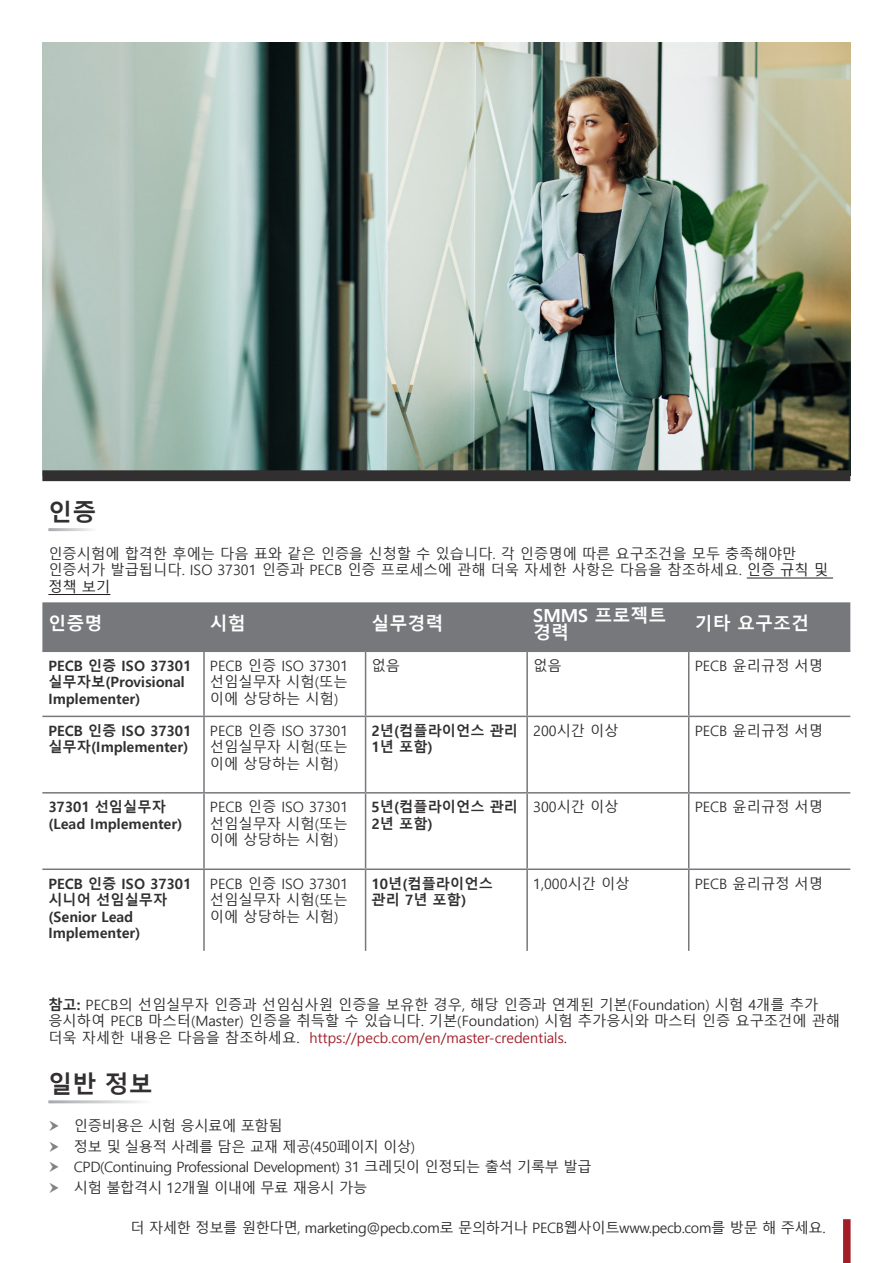
<style>
.page{position:relative;width:893px;height:1263px;background:#fff}
.page>*{position:absolute;margin:0;border:0;box-sizing:border-box;transform-origin:0 0}
.t1{font:700 24px "Malgun Gothic";color:#312f30}
.t2{font:700 18px/16.5px "Malgun Gothic";color:#fff}
.Bullet_Points{font:14.25px/16.5px "Malgun Gothic";color:#312f30;text-align:justify}
.t3{font:700 14.25px/16.5px "Malgun Gothic";color:#312f30}
.Bullet_Points-2{font:14.25px "Malgun Gothic";letter-spacing:-.025em;color:#312f30}
.s1{color:#231f20}
.s2{font-weight:700}
.s3{color:#a11e29}
</style>
<div class="page">
<img style="left:43px;top:43px;width:807px;height:427px">
<svg style="left:42px;top:470px;width:808px;height:11px;background:#333132"></svg>
<hr style="left:747px;top:578px;width:86px;height:1px;background:#231f20">
<hr style="left:48px;top:594px;width:62px;height:1px;background:#231f20">
<div style="left:42px;top:602px;width:808px;height:48px;background:#76787b"></div>
<hr style="left:42px;top:868px;width:162px;height:2px;background:#76787b">
<hr style="left:204px;top:868px;width:162px;height:2px;background:#76787b">
<hr style="left:366px;top:868px;width:161px;height:2px;background:#76787b">
<hr style="left:527px;top:868px;width:162px;height:2px;background:#76787b">
<hr style="left:689px;top:868px;width:161px;height:2px;background:#76787b">
<hr style="left:203px;top:652px;width:2px;height:64px;background:#76787b">
<hr style="left:365px;top:652px;width:1px;height:64px;background:#76787b">
<hr style="left:526px;top:652px;width:2px;height:64px;background:#76787b">
<hr style="left:688px;top:652px;width:1px;height:64px;background:#76787b">
<hr style="left:42px;top:716px;width:162px;height:1px;background:#76787b">
<hr style="left:204px;top:716px;width:162px;height:1px;background:#76787b">
<hr style="left:203px;top:717px;width:2px;height:75px;background:#76787b">
<hr style="left:366px;top:716px;width:161px;height:1px;background:#76787b">
<hr style="left:365px;top:717px;width:1px;height:75px;background:#76787b">
<hr style="left:527px;top:716px;width:162px;height:1px;background:#76787b">
<hr style="left:526px;top:717px;width:2px;height:75px;background:#76787b">
<hr style="left:689px;top:716px;width:161px;height:1px;background:#76787b">
<hr style="left:688px;top:717px;width:1px;height:75px;background:#76787b">
<hr style="left:42px;top:792px;width:162px;height:1px;background:#76787b">
<hr style="left:204px;top:792px;width:162px;height:1px;background:#76787b">
<hr style="left:203px;top:793px;width:2px;height:75px;background:#76787b">
<hr style="left:366px;top:792px;width:161px;height:1px;background:#76787b">
<hr style="left:365px;top:793px;width:1px;height:75px;background:#76787b">
<hr style="left:527px;top:792px;width:162px;height:1px;background:#76787b">
<hr style="left:526px;top:793px;width:2px;height:75px;background:#76787b">
<hr style="left:689px;top:792px;width:161px;height:1px;background:#76787b">
<hr style="left:688px;top:793px;width:1px;height:75px;background:#76787b">
<hr style="left:203px;top:870px;width:2px;height:81px;background:#76787b">
<hr style="left:365px;top:870px;width:1px;height:81px;background:#76787b">
<hr style="left:526px;top:870px;width:2px;height:81px;background:#76787b">
<hr style="left:688px;top:870px;width:1px;height:81px;background:#76787b">
<hr style="left:42px;top:650px;width:162px;height:2px;background:#76787b">
<hr style="left:204px;top:650px;width:162px;height:2px;background:#76787b">
<hr style="left:366px;top:650px;width:161px;height:2px;background:#76787b">
<hr style="left:527px;top:650px;width:162px;height:2px;background:#76787b">
<hr style="left:689px;top:650px;width:161px;height:2px;background:#76787b">
<div style="left:843px;top:1219px;width:8px;height:44px;background:#a11e29"></div>
<p class="t1" style="left:48px;top:498px;width:49px">인증</p>
<p class="Bullet_Points" style="left:48px;top:546px;width:781px;text-align:left">인증시험에 합격한 후에는 다음 표와 같은 인증을 신청할 수 있습니다. 각 인증명에 따른 요구조건을 모두 충족해야만 인증서가 발급됩니다. ISO 37301 인증과 PECB 인증 프로세스에 관해 더욱 자세한 사항은 다음을 참조하세요. <span class="s1">인증 규칙 및 정책 보기</span></p>
<p class="t2" style="left:48px;top:616px;width:55px">인증명</p>
<p class="t2" style="left:210px;top:616px;width:37px">시험</p>
<p class="t2" style="left:372px;top:616px;width:73px">실무경력</p>
<p class="t2" style="left:533px;top:607px;width:135px">SMMS 프로젝트 경력</p>
<p class="t2" style="left:695px;top:616px;width:116px">기타 요구조건</p>
<p class="t3" style="left:48px;top:657px;width:145px">PECB 인증 ISO 37301 실무자보(Provisional<br>Implementer)</p>
<p class="Bullet_Points" style="left:210px;top:657px;width:140px">PECB 인증 ISO 37301 선임실무자 시험(또는 이에 상당하는 시험)</p>
<p class="Bullet_Points" style="left:372px;top:657px;width:30px">없음</p>
<p class="Bullet_Points" style="left:533px;top:657px;width:30px">없음</p>
<p class="Bullet_Points" style="left:695px;top:657px;width:130px">PECB 윤리규정 서명</p>
<p class="t3" style="left:48px;top:722px;width:145px">PECB 인증 ISO 37301 실무자(Implementer)</p>
<p class="Bullet_Points" style="left:210px;top:722px;width:140px">PECB 인증 ISO 37301 선임실무자 시험(또는 이에 상당하는 시험)</p>
<p class="t3" style="left:372px;top:722px;width:148px">2년(컴플라이언스 관리<br>1년 포함)</p>
<p class="Bullet_Points" style="left:533px;top:722px;width:87px">200시간 이상</p>
<p class="Bullet_Points" style="left:695px;top:722px;width:130px">PECB 윤리규정 서명</p>
<p class="t3" style="left:48px;top:799px;width:135px">37301 선임실무자 (Lead Implementer)</p>
<p class="Bullet_Points" style="left:210px;top:799px;width:140px">PECB 인증 ISO 37301 선임실무자 시험(또는 이에 상당하는 시험)</p>
<p class="t3" style="left:372px;top:799px;width:148px">5년(컴플라이언스 관리<br>2년 포함)</p>
<p class="Bullet_Points" style="left:533px;top:799px;width:87px">300시간 이상</p>
<p class="Bullet_Points" style="left:695px;top:799px;width:130px">PECB 윤리규정 서명</p>
<p class="t3" style="left:48px;top:875px;width:145px">PECB 인증 ISO 37301 시니어 선임실무자 (Senior Lead<br>Implementer)</p>
<p class="Bullet_Points" style="left:210px;top:875px;width:140px">PECB 인증 ISO 37301 선임실무자 시험(또는 이에 상당하는 시험)</p>
<p class="t3" style="left:372px;top:875px;width:123px">10년(컴플라이언스 관리 7년 포함)</p>
<p class="Bullet_Points" style="left:533px;top:875px;width:98px">1,000시간 이상</p>
<p class="Bullet_Points" style="left:695px;top:875px;width:130px">PECB 윤리규정 서명</p>
<p class="Bullet_Points" style="left:48px;top:996px;width:793px;text-align:left"><span class="s2">참고:</span> PECB의 선임실무자 인증과 선임심사원 인증을 보유한 경우, 해당 인증과 연계된 기본(Foundation) 시험 4개를 추가 응시하여 PECB 마스터(Master) 인증을 취득할 수 있습니다. 기본(Foundation) 시험 추가응시와 마스터 인증 요구조건에 관해 더욱 자세한 내용은 다음을 참조하세요. <span class="s3">https://pecb.com/en/master-credentials</span>.</p>
<p class="t1" style="left:48px;top:1070px;width:106px">일반 정보</p>
<p class="Bullet_Points-2" style="left:74px;top:1118px;width:210px">인증비용은 시험 응시료에 포함됨</p>
<p class="Bullet_Points-2" style="left:74px;top:1138px;width:343px">정보 및 실용적 사례를 담은 교재 제공(450페이지 이상)</p>
<p class="Bullet_Points-2" style="left:74px;top:1159px;width:519px">CPD(Continuing Professional Development) 31 크레딧이 인정되는 출석 기록부 발급</p>
<p class="Bullet_Points-2" style="left:74px;top:1180px;width:295px">시험 불합격시 12개월 이내에 무료 재응시 가능</p>
<p class="Bullet_Points-2" style="left:131px;top:1219px;width:696px">더 자세한 정보를 원한다면, marketing@pecb.com로 문의하거나 PECB웹사이트www.pecb.com를 방문 해 주세요.</p>
</div>
